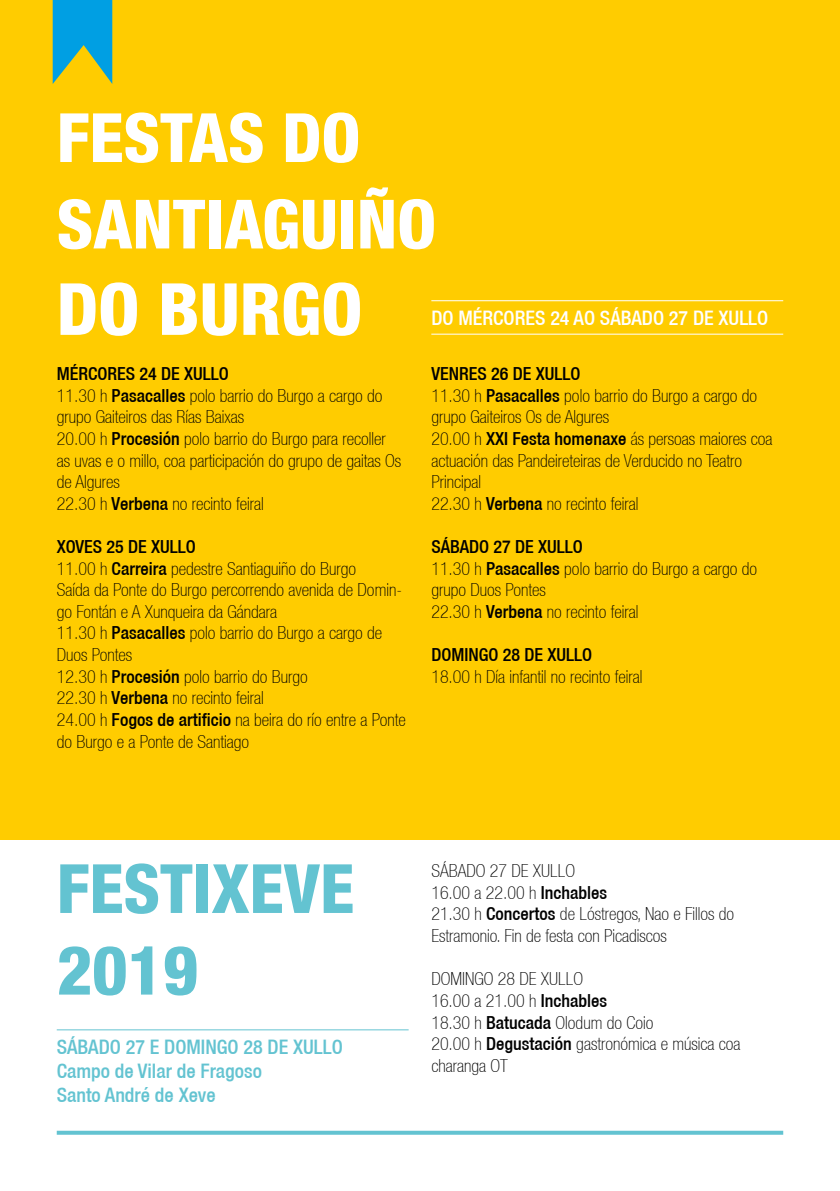
<style>
.page{position:relative;width:840px;height:1191px;background:#fff}
.page>*{position:absolute;margin:0;border:0;box-sizing:border-box;transform-origin:0 0}
.t1{font:800 condensed 72px "Helvetica 87";color:#fff}
.t2{font:800 condensed 68px/86.4px "Helvetica 87";color:#fff}
.t3{font:800 condensed 68px/81.6px "Helvetica 87";color:#63c3d1}
.t4{font:500 condensed 20px/24px "Helvetica 67";color:#63c3d1}
.t5{font:500 condensed 20px "Helvetica 67";color:#fff}
.t6{font:100 condensed 18px/21.6px "Helvetica 37";color:#000}
.t7{font:500 condensed 18px "Helvetica 67";color:#000}
.s1{font-family:"Helvetica 67";font-weight:500}
</style>
<div class="page">
<div style="left:0;top:0;width:839px;height:839px;background:#fc0"></div>
<hr style="left:431px;top:300px;width:351px;height:1px;background:#fff">
<hr style="left:431px;top:334px;width:351px;height:1px;background:#fff">
<hr style="left:57px;top:1029px;width:351px;height:1px;background:#63c3d1">
<svg style="left:57px;top:1130px;width:725px;height:4px;background:#80ced9"></svg>
<svg style="left:53px;top:0;width:59px;height:84px"></svg>
<h2 class="t2" style="left:57px;top:93px;width:381px">FESTAS DO<br>SANTIAGUIÑO</h2>
<h1 class="t1" style="left:57px;top:265px;width:307px">DO BURGO</h1>
<p class="t7" style="left:57px;top:363px;width:173px">MÉRCORES 24 DE XULLO</p>
<p class="t6" style="left:57px;top:384px;width:346px">11.30 h <span class="s1">Pasacalles</span> polo barrio do Burgo a cargo do grupo Gaiteiros das Rías Baixas<br>20.00 h <span class="s1">Procesión</span> polo barrio do Burgo para recoller as uvas e o millo, coa participación do grupo de gaitas Os de Algures<br>22.30 h <span class="s1">Verbena</span> no recinto feiral</p>
<p class="t7" style="left:57px;top:536px;width:140px">XOVES 25 DE XULLO</p>
<p class="t6" style="left:57px;top:557px;width:350px">11.00 h <span class="s1">Carreira</span> pedestre Santiaguiño do Burgo<br>Saída da Ponte do Burgo percorrendo avenida de Domin&shy;go Fontán e A Xunqueira da Gándara<br>11.30 h <span class="s1">Pasacalles</span> polo barrio do Burgo a cargo de Duos Pontes<br>12.30 h <span class="s1">Procesión</span> polo barrio do Burgo<br>22.30 h <span class="s1">Verbena</span> no recinto feiral<br>24.00 h <span class="s1">Fogos de artificio</span> na beira do río entre a Ponte do Burgo e a Ponte de Santiago</p>
<p class="t5" style="left:431px;top:306px;width:338px">DO MÉRCORES 24 AO SÁBADO 27 DE XULLO</p>
<p class="t7" style="left:431px;top:363px;width:150px">VENRES 26 DE XULLO</p>
<p class="t6" style="left:431px;top:384px;width:342px">11.30 h <span class="s1">Pasacalles</span> polo barrio do Burgo a cargo do grupo Gaiteiros Os de Algures<br>20.00 h <span class="s1">XXI Festa homenaxe</span> ás persoas maiores coa actuación das Pandeireteiras de Verducido no Teatro Principal<br>22.30 h <span class="s1">Verbena</span> no recinto feiral</p>
<p class="t7" style="left:431px;top:536px;width:153px">SÁBADO 27 DE XULLO</p>
<p class="t6" style="left:431px;top:557px;width:327px">11.30 h <span class="s1">Pasacalles</span> polo barrio do Burgo a cargo do grupo Duos Pontes<br>22.30 h <span class="s1">Verbena</span> no recinto feiral</p>
<p class="t7" style="left:431px;top:644px;width:162px">DOMINGO 28 DE XULLO</p>
<p class="t6" style="left:431px;top:665px;width:212px">18.00 h Día infantil no recinto feiral</p>
<h2 class="t3" style="left:57px;top:846px;width:299px">FESTIXEVE<br>2019</h2>
<p class="t4" style="left:57px;top:1034px;width:287px">SÁBADO 27 E DOMINGO 28 DE XULLO<br>Campo de Vilar de Fragoso<br>Santo André de Xeve</p>
<p class="t6" style="left:431px;top:860px;width:304px">SÁBADO 27 DE XULLO<br>16.00 a 22.00 h <span class="s1">Inchables<br></span>21.30 h <span class="s1">Concertos</span> de Lóstregos, Nao e Fillos do<br>Estramonio. Fin de festa con Picadiscos</p>
<p class="t6" style="left:431px;top:968px;width:310px">DOMINGO 28 DE XULLO<br>16.00 a 21.00 h <span class="s1">Inchables<br></span>18.30 h <span class="s1">Batucada</span> Olodum do Coio<br>20.00 h <span class="s1">Degustación</span> gastronómica e música coa charanga OT</p>
</div>
